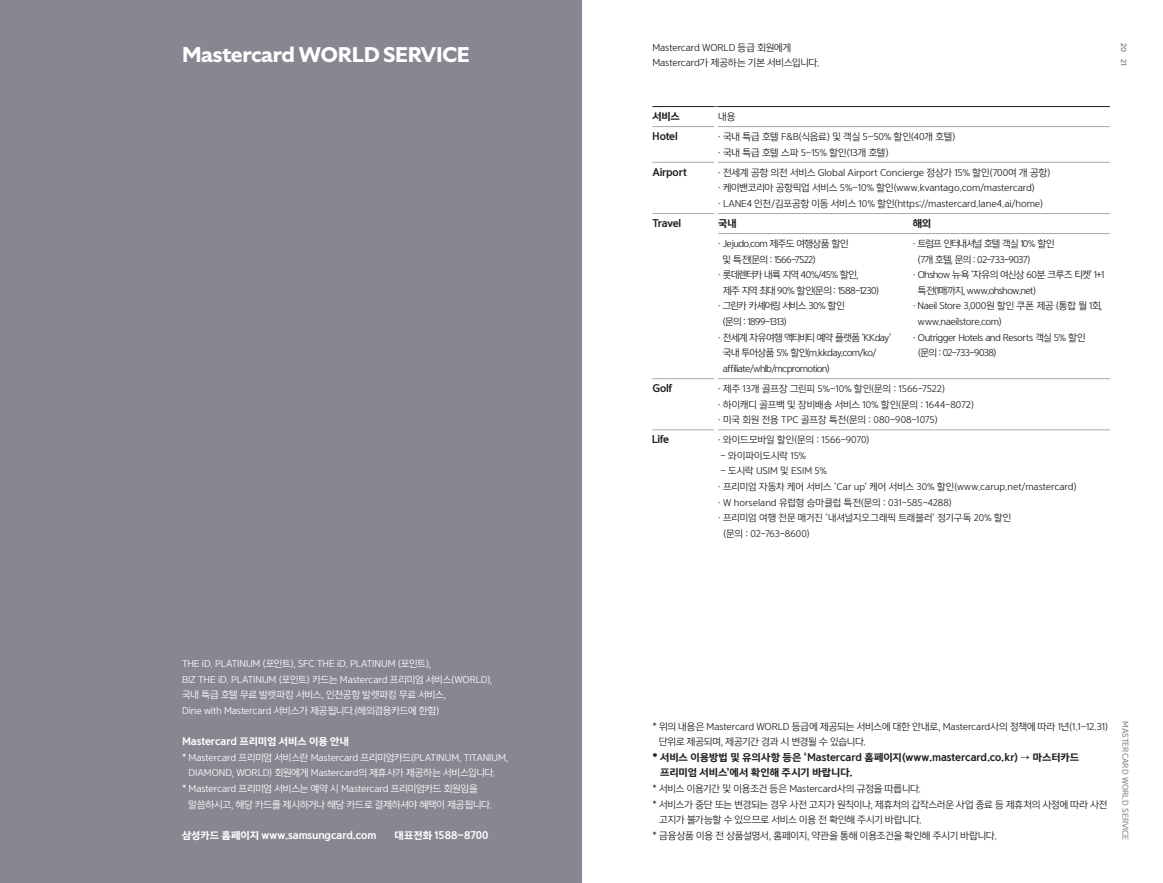
<style>
.page{position:relative;width:1163px;height:883px;background:#fff}
.page>*{position:absolute;margin:0;border:0;box-sizing:border-box;transform-origin:0 0}
._01_대제목{font:700 21.25px "Specter";letter-spacing:-.025em;color:#fff}
._02_본문{font:9.38px/15.6px "Yoon Gothic Pro 740";letter-spacing:-.02em;color:#231f20}
._02_본문-2{font:9.38px/15.6px "Yoon Gothic Pro 740";letter-spacing:-.01em;color:#fff}
._02_본문-3{font:9.38px/15.6px "Yoon Gothic Pro 740";letter-spacing:-.06em;color:#231f20}
._02_본문-4{font:9.38px/15.6px "Yoon Gothic Pro 740";letter-spacing:-.05em;color:#231f20}
._02_본문-5{font:9.38px/15.6px "Yoon Gothic Pro 780";letter-spacing:-.01em;color:#231f20}
._02_본문-6{font:9.38px "Yoon Gothic Pro 780";letter-spacing:-.01em;color:#fff}
._02_본문-7{font:9.38px/15.6px "Yoon Gothic Pro 740";letter-spacing:-.085em;color:#231f20}
._02_본문-8{font:9.38px/15.6px "Yoon Gothic Pro 740";letter-spacing:-.09em;color:#231f20}
._02_중제목{font:9.38px "Yoon Gothic Pro 780";letter-spacing:-.025em;color:#231f20}
._02_본문-9{font:9.25px/15.6px "Yoon Gothic Pro 740";color:#231f20}
._01_대제목-2{font:7.5px "Yoon Gothic Pro 760";color:#7e7c87}
._00_페이지_번호{font:500 7.5px "Specter";color:#7e7c87}
</style>
<div class="page">
<hr style="left:652px;top:126px;width:62px;height:1px;background:#a8a9ad">
<hr style="left:718px;top:126px;width:194px;height:1px;background:#a8a9ad">
<hr style="left:912px;top:126px;width:197px;height:1px;background:#a8a9ad">
<hr style="left:652px;top:162px;width:62px;height:1px;background:#a8a9ad">
<hr style="left:718px;top:162px;width:194px;height:1px;background:#a8a9ad">
<hr style="left:912px;top:162px;width:197px;height:1px;background:#a8a9ad">
<hr style="left:652px;top:213px;width:62px;height:1px;background:#a8a9ad">
<hr style="left:718px;top:213px;width:194px;height:1px;background:#a8a9ad">
<hr style="left:912px;top:213px;width:197px;height:1px;background:#a8a9ad">
<hr style="left:718px;top:233px;width:194px;height:1px;background:#a8a9ad">
<hr style="left:912px;top:233px;width:197px;height:1px;background:#a8a9ad">
<hr style="left:652px;top:378px;width:62px;height:1px;background:#a8a9ad">
<hr style="left:718px;top:378px;width:194px;height:1px;background:#a8a9ad">
<hr style="left:912px;top:378px;width:197px;height:1px;background:#a8a9ad">
<hr style="left:652px;top:429px;width:62px;height:1px;background:#a8a9ad">
<hr style="left:718px;top:429px;width:194px;height:1px;background:#a8a9ad">
<hr style="left:912px;top:429px;width:197px;height:1px;background:#a8a9ad">
<hr style="left:652px;top:106px;width:64px;height:1px;background:#231f20">
<hr style="left:716px;top:106px;width:196px;height:1px;background:#231f20">
<hr style="left:912px;top:106px;width:197px;height:1px;background:#231f20">
<div style="left:0;top:0;width:581px;height:882px;background:#898691"></div>
<p class="_01_대제목" style="left:182px;top:40px;width:289px">Mastercard WORLD SERVICE</p>
<p class="_02_본문-2" style="left:182px;top:655px;width:312px">THE iD. PLATINUM (포인트), SFC THE iD. PLATINUM (포인트),<br>BIZ THE iD. PLATINUM (포인트) 카드는 Mastercard 프리미엄 서비스(WORLD), 국내 특급 호텔 무료 발렛파킹 서비스, 인천공항 발렛파킹 무료 서비스,<br>Dine with Mastercard 서비스가 제공됩니다.(해외겸용카드에 한함)</p>
<p class="_02_본문-6" style="left:182px;top:734px;width:169px">Mastercard 프리미엄 서비스 이용 안내</p>
<p class="_02_본문-2" style="left:188px;top:749px;width:321px;text-indent:-7px">* Mastercard 프리미엄 서비스란 Mastercard 프리미엄카드(PLATINUM, TITANIUM,<br>DIAMOND, WORLD) 회원에게 Mastercard의 제휴사가 제공하는 서비스입니다.</p>
<p class="_02_본문-2" style="left:188px;top:780px;width:305px;text-indent:-7px">* Mastercard 프리미엄 서비스는 예약 시 Mastercard 프리미엄카드 회원임을 말씀하시고, 해당 카드를 제시하거나 해당 카드로 결제하셔야 혜택이 제공됩니다.</p>
<p class="_02_본문-6" style="left:182px;top:828px;width:196px">삼성카드 홈페이지 www.samsungcard.com</p>
<p class="_02_본문-6" style="left:394px;top:828px;width:96px">대표전화 1588–8700</p>
<p class="_02_본문" style="left:652px;top:39px;width:168px">Mastercard WORLD 등급 회원에게<br>Mastercard가 제공하는 기본 서비스입니다.</p>
<p class="_00_페이지_번호" style="left:1128px;top:43px;width:25px;rotate:90deg">20 21</p>
<p class="_02_중제목" style="left:652px;top:109px;width:29px">서비스</p>
<p class="_02_본문" style="left:718px;top:109px;width:19px">내용</p>
<p class="_02_중제목" style="left:652px;top:129px;width:27px">Hotel</p>
<p class="_02_본문" style="left:717px;top:129px;width:240px">· 국내 특급 호텔 F&amp;B(식음료) 및 객실 5~50% 할인(40개 호텔) · 국내 특급 호텔 스파 5~15% 할인(13개 호텔)</p>
<p class="_02_중제목" style="left:652px;top:165px;width:36px">Airport</p>
<p class="_02_본문" style="left:717px;top:164px;width:334px">· 전세계 공항 의전 서비스 Global Airport Concierge 정상가 15% 할인(700여 개 공항) · 케이밴코리아 공항픽업 서비스 5%~10% 할인(www.kvantago.com/mastercard)<br>· LANE4 인천/김포공항 이동 서비스 10% 할인(https://mastercard.lane4.ai/home)</p>
<p class="_02_중제목" style="left:652px;top:216px;width:30px">Travel</p>
<p class="_02_본문-5" style="left:718px;top:215px;width:20px">국내</p>
<p class="_02_본문-5" style="left:912px;top:215px;width:20px">해외</p>
<p class="_02_본문-3" style="left:722px;top:235px;width:128px;text-indent:-5px">· Jejudo.com 제주도 여행상품 할인 및 특전(문의 : 1566-7522)</p>
<p class="_02_본문-3" style="left:723px;top:267px;width:158px;text-indent:-6px">· 롯데렌터카 내륙 지역 40%/45% 할인,<br>제주 지역 최대 90% 할인(문의 : 1588-1230)</p>
<p class="_02_본문-8" style="left:722px;top:298px;width:124px;text-indent:-5px">· 그린카 카셰어링 서비스 30% 할인 (문의 : 1899-1313)</p>
<p class="_02_본문-3" style="left:722px;top:329px;width:170px;text-indent:-6px">· 전세계 자유여행 액티비티 예약 플랫폼 ‘KKday’ 국내 투어상품 5% 할인(m.kkday.com/ko/ affiliate/whlb/mcpromotion)</p>
<p class="_02_본문-7" style="left:917px;top:235px;width:139px;text-indent:-5px">· 트럼프 인터내셔널 호텔 객실 10% 할인 (7개 호텔, 문의 : 02-733-9037)</p>
<p class="_02_본문-4" style="left:917px;top:267px;width:188px;text-indent:-6px">· Ohshow 뉴욕 ‘자유의 여신상 60분 크루즈 티켓’ 1+1 특전(1매까지, www.ohshow.net)</p>
<p class="_02_본문" style="left:917px;top:298px;width:186px;text-indent:-6px">· Naeil Store 3,000원 할인 쿠폰 제공 (통합 월 1회, www.naeilstore.com)</p>
<p class="_02_본문-4" style="left:917px;top:329px;width:169px;text-indent:-6px">· Outrigger Hotels and Resorts 객실 5% 할인 (문의 : 02-733-9038)</p>
<p class="_02_중제목" style="left:652px;top:381px;width:22px">Golf</p>
<p class="_02_본문-9" style="left:717px;top:380px;width:258px">· 제주 13개 골프장 그린피 5%~10% 할인(문의 : 1566-7522)<br>· 하이캐디 골프백 및 장비배송 서비스 10% 할인(문의 : 1644-8072) · 미국 회원 전용 TPC 골프장 특전(문의 : 080-908-1075)</p>
<p class="_02_중제목" style="left:652px;top:432px;width:19px">Life</p>
<p class="_02_본문-9" style="left:717px;top:431px;width:154px">· 와이드모바일 할인(문의 : 1566-9070)</p>
<p class="_02_본문-9" style="left:720px;top:447px;width:87px">- 와이파이도시락 15%</p>
<p class="_02_본문-9" style="left:720px;top:463px;width:108px">- 도시락 USIM 및 ESIM 5%</p>
<p class="_02_본문-9" style="left:717px;top:478px;width:361px">· 프리미엄 자동차 케어 서비스 ‘Car up’ 케어 서비스 30% 할인(www.carup.net/mastercard)</p>
<p class="_02_본문-9" style="left:717px;top:494px;width:236px">· W horseland 유럽형 승마클럽 특전(문의 : 031-585-4288)</p>
<p class="_02_본문-9" style="left:723px;top:510px;width:290px;text-indent:-6px">· 프리미엄 여행 전문 매거진 ‘내셔널지오그래픽 트래블러’ 정기구독 20% 할인 (문의 : 02-763-8600)</p>
<p class="_02_본문" style="left:659px;top:718px;width:450px;text-indent:-7px">* 위의 내용은 Mastercard WORLD 등급에 제공되는 서비스에 대한 안내로, Mastercard사의 정책에 따라 1년(1.1~12.31) 단위로 제공되며, 제공기간 경과 시 변경될 수 있습니다.</p>
<p class="_02_본문-5" style="left:660px;top:749px;width:420px;text-indent:-8px">* 서비스 이용방법 및 유의사항 등은 ‘Mastercard 홈페이지(www.mastercard.co.kr) → 마스터카드 프리미엄 서비스’에서 확인해 주시기 바랍니다.</p>
<p class="_02_본문" style="left:652px;top:780px;width:270px">* 서비스 이용기간 및 이용조건 등은 Mastercard사의 규정을 따릅니다.</p>
<p class="_02_본문" style="left:659px;top:796px;width:450px;text-indent:-7px">* 서비스가 중단 또는 변경되는 경우 사전 고지가 원칙이나, 제휴처의 갑작스러운 사업 종료 등 제휴처의 사정에 따라 사전 고지가 불가능할 수 있으므로 서비스 이용 전 확인해 주시기 바랍니다.</p>
<p class="_02_본문" style="left:652px;top:827px;width:346px">* 금융상품 이용 전 상품설명서, 홈페이지, 약관을 통해 이용조건을 확인해 주시기 바랍니다.</p>
<p class="_01_대제목-2" style="left:1129px;top:721px;width:121px;rotate:90deg">MASTERCARD WORLD SERVICE</p>
</div>
